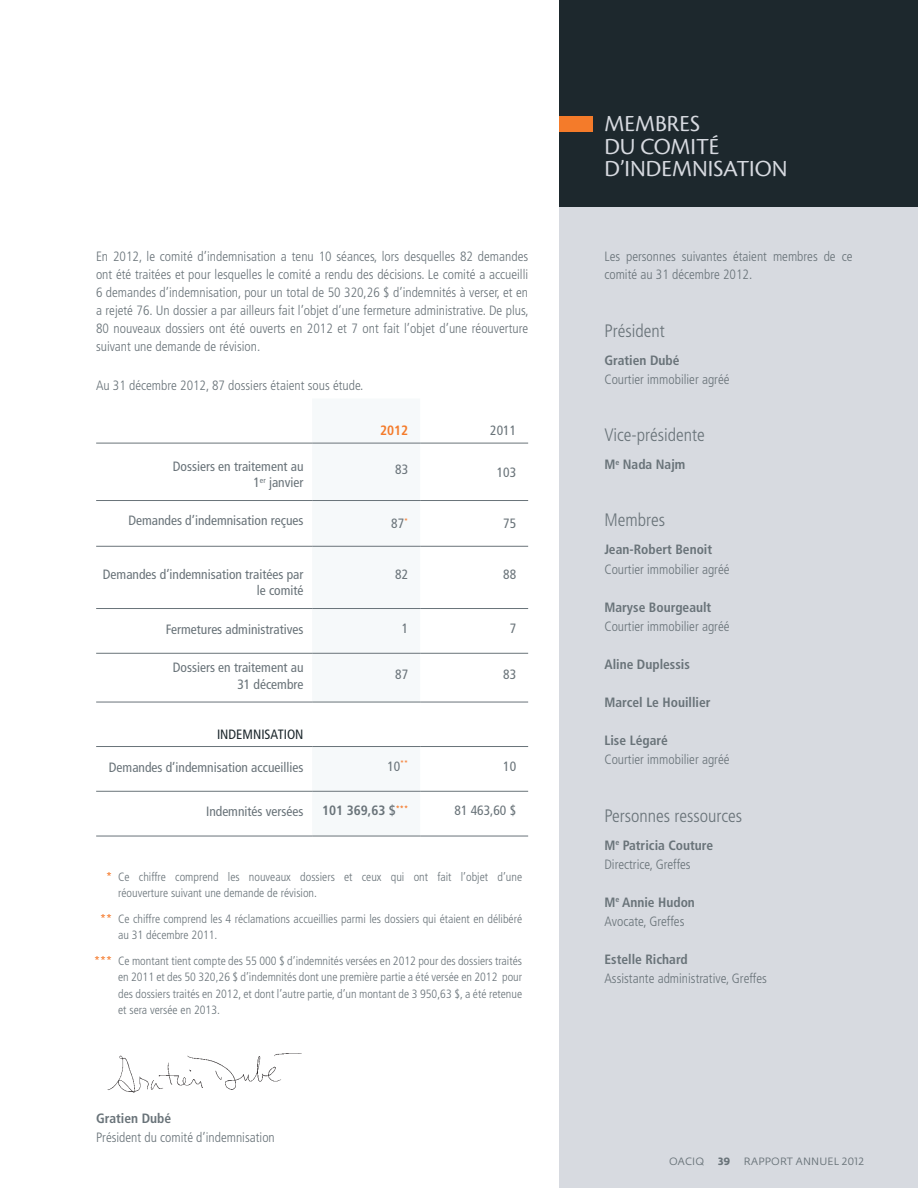
<style>
.page{position:relative;width:918px;height:1188px;background:#fff}
.page>*{position:absolute;margin:0;border:0;box-sizing:border-box;transform-origin:0 0}
.OACIQ_titre_section{font:24px/22.5px "Cronos MM 408 16";color:#d7dae0}
.texte_gris_inversé{font:300 condensed 18px "Frutiger";color:#697379}
.texte_gris{font:300 condensed 13.5px/18px "Frutiger";color:#697379;text-align:justify}
.texte_gris_inversé-2{font:300 condensed 13.5px/18px "Frutiger";color:#697379}
.titre_tableau{font:condensed 13.5px/16.5px "Frutiger";color:#697379;text-align:right}
.texte_gris_inversé-3{font:700 condensed 13.5px "Frutiger";color:#697379}
.Titre_section_de_tex{font:condensed 13.5px "Frutiger";color:#697379}
.titre_tableau-2{font:condensed 13.5px "Frutiger";color:#1d282d}
.Titre_section_de_tex-2{font:700 condensed 13.5px "Frutiger";color:#697379}
.texte_gris-2{font:700 condensed 13.5px "Frutiger";color:#697379}
.titre_tableau-3{font:700 condensed 13.5px "Frutiger";color:#f47b2a}
.notes_tableau{font:300 condensed 12px/16.5px "Frutiger";color:#697379}
.FARCIQ_-_title_-_par{font:condensed 12px "Frutiger";color:#f57523}
.t1{font:10.5px "Fedra Sans Alt Std";letter-spacing:.01em;color:#697379}
.t2{font:700 10.5px "Fedra Sans Alt Std";color:#697379}
</style>
<div class="page">
<div style="left:559px;top:206px;width:359px;height:982px;background:#d7dae0"></div>
<div style="left:559px;top:0;width:359px;height:206px;background:#1d282d"></div>
<div style="left:559px;top:116px;width:34px;height:15px;background:#f47b2a"></div>
<img style="left:107px;top:1053px;width:195px;height:40px">
<svg style="left:312px;top:442px;width:108px;height:394px;fill:#f6f9fa"></svg>
<hr style="left:96px;top:500px;width:216px;height:1px;background:#697379">
<hr style="left:312px;top:500px;width:108px;height:1px;background:#697379">
<hr style="left:420px;top:500px;width:108px;height:1px;background:#697379">
<hr style="left:96px;top:546px;width:216px;height:1px;background:#697379">
<hr style="left:312px;top:546px;width:108px;height:1px;background:#697379">
<hr style="left:420px;top:546px;width:108px;height:1px;background:#697379">
<hr style="left:96px;top:608px;width:216px;height:1px;background:#697379">
<hr style="left:312px;top:608px;width:108px;height:1px;background:#697379">
<hr style="left:420px;top:608px;width:108px;height:1px;background:#697379">
<hr style="left:96px;top:653px;width:216px;height:1px;background:#697379">
<hr style="left:312px;top:653px;width:108px;height:1px;background:#697379">
<hr style="left:420px;top:653px;width:108px;height:1px;background:#697379">
<hr style="left:96px;top:702px;width:216px;height:1px;background:#697379">
<hr style="left:312px;top:702px;width:108px;height:1px;background:#697379">
<hr style="left:420px;top:702px;width:108px;height:1px;background:#697379">
<hr style="left:96px;top:746px;width:216px;height:1px;background:#697379">
<hr style="left:312px;top:746px;width:108px;height:1px;background:#697379">
<hr style="left:420px;top:746px;width:108px;height:1px;background:#697379">
<hr style="left:96px;top:791px;width:216px;height:1px;background:#697379">
<hr style="left:312px;top:791px;width:108px;height:1px;background:#697379">
<hr style="left:420px;top:791px;width:108px;height:1px;background:#697379">
<hr style="left:96px;top:443px;width:216px;height:1px;background:#697379">
<hr style="left:312px;top:443px;width:108px;height:1px;background:#697379">
<hr style="left:420px;top:443px;width:108px;height:1px;background:#697379">
<hr style="left:96px;top:836px;width:216px;height:1px;background:#697379">
<hr style="left:312px;top:836px;width:108px;height:1px;background:#697379">
<hr style="left:420px;top:836px;width:108px;height:1px;background:#697379">
<p class="texte_gris" style="left:96px;top:248px;width:434px">En 2012, le comité d’indemnisation a tenu 10 séances, lors desquelles 82 demandes ont été traitées et pour lesquelles le comité a rendu des décisions. Le comité a accueilli 6 demandes d’indemnisation, pour un total de 50 320,26 $ d’indemnités à verser, et en a rejeté 76. Un dossier a par ailleurs fait l’objet d’une fermeture administrative. De plus, 80 nouveaux dossiers ont été ouverts en 2012 et 7 ont fait l’objet d’une réouverture suivant une demande de révision.</p>
<p class="texte_gris" style="left:96px;top:376px;width:269px">Au 31 décembre 2012, 87 dossiers étaient sous étude.</p>
<p class="titre_tableau-3" style="left:380px;top:422px;width:30px">2012</p>
<p class="titre_tableau" style="left:490px;top:422px;width:27px">2011</p>
<p class="titre_tableau" style="left:173px;top:458px;width:132px">Dossiers en traitement au<br>1<sup>er</sup> janvier</p>
<p class="Titre_section_de_tex" style="left:395px;top:461px;width:14px">83</p>
<p class="Titre_section_de_tex" style="left:497px;top:464px;width:21px">103</p>
<p class="titre_tableau" style="left:128px;top:512px;width:177px">Demandes d’indemnisation reçues</p>
<p class="Titre_section_de_tex" style="left:391px;top:516px;width:18px">87<sup>*</sup></p>
<p class="Titre_section_de_tex" style="left:503px;top:516px;width:14px">75</p>
<p class="titre_tableau" style="left:103px;top:566px;width:202px">Demandes d’indemnisation traitées par le comité</p>
<p class="Titre_section_de_tex" style="left:395px;top:567px;width:14px">82</p>
<p class="Titre_section_de_tex" style="left:503px;top:567px;width:14px">88</p>
<p class="titre_tableau" style="left:166px;top:621px;width:139px">Fermetures administratives</p>
<p class="Titre_section_de_tex" style="left:402px;top:620px;width:8px">1</p>
<p class="Titre_section_de_tex" style="left:510px;top:620px;width:8px">7</p>
<p class="titre_tableau" style="left:173px;top:659px;width:132px">Dossiers en traitement au<br>31 décembre</p>
<p class="Titre_section_de_tex" style="left:395px;top:667px;width:14px">87</p>
<p class="Titre_section_de_tex" style="left:503px;top:667px;width:14px">83</p>
<p class="titre_tableau-2" style="left:217px;top:726px;width:88px">INDEMNISATION</p>
<p class="titre_tableau" style="left:109px;top:759px;width:196px">Demandes d’indemnisation accueillies</p>
<p class="Titre_section_de_tex" style="left:387px;top:758px;width:22px">10<sup>**</sup></p>
<p class="Titre_section_de_tex" style="left:503px;top:758px;width:14px">10</p>
<p class="titre_tableau" style="left:206px;top:803px;width:99px">Indemnités versées</p>
<p class="Titre_section_de_tex-2" style="left:322px;top:803px;width:87px">101 369,63 $<sup>***</sup></p>
<p class="Titre_section_de_tex" style="left:455px;top:803px;width:63px">81 463,60 $</p>
<p class="FARCIQ_-_title_-_par" style="left:106px;top:869px;width:7px">*</p>
<p class="notes_tableau" style="left:118px;top:868px;width:406px">Ce chiffre comprend les nouveaux dossiers et ceux qui ont fait l’objet d’une réouverture suivant une demande de révision.</p>
<p class="FARCIQ_-_title_-_par" style="left:100px;top:911px;width:13px">**</p>
<p class="notes_tableau" style="left:118px;top:910px;width:406px">Ce chiffre comprend les 4 réclamations accueillies parmi les dossiers qui étaient en délibéré au 31 décembre 2011.</p>
<p class="FARCIQ_-_title_-_par" style="left:94px;top:953px;width:19px">***</p>
<p class="notes_tableau" style="left:118px;top:952px;width:406px;text-align:justify">Ce montant tient compte des 55 000 $ d’indemnités versées en 2012 pour des dossiers traités en 2011 et des 50 320,26 $ d’indemnités dont une première partie a été versée en 2012 pour des dossiers traités en 2012, et dont l’autre partie, d’un montant de 3 950,63 $, a été retenue et sera versée en 2013.</p>
<p class="texte_gris-2" style="left:96px;top:1110px;width:77px">Gratien Dubé</p>
<p class="texte_gris" style="left:96px;top:1128px;width:180px">Président du comité d’indemnisation</p>
<p class="OACIQ_titre_section" style="left:604px;top:113px;width:185px">MEMBRES<br>DU COMITÉ<br>D’INDEMNISATION</p>
<p class="texte_gris_inversé-2" style="left:604px;top:248px;width:249px">Les personnes suivantes étaient membres de ce comité au 31 décembre 2012.</p>
<p class="texte_gris_inversé" style="left:604px;top:320px;width:62px">Président</p>
<p class="texte_gris_inversé-3" style="left:604px;top:352px;width:77px">Gratien Dubé</p>
<p class="texte_gris_inversé-2" style="left:604px;top:370px;width:127px">Courtier immobilier agréé</p>
<p class="texte_gris_inversé" style="left:604px;top:425px;width:102px">Vice-présidente</p>
<p class="texte_gris_inversé-3" style="left:604px;top:456px;width:82px">M<sup>e</sup> Nada Najm</p>
<p class="texte_gris_inversé" style="left:604px;top:510px;width:62px">Membres</p>
<p class="texte_gris_inversé-3" style="left:604px;top:542px;width:109px">Jean-Robert Benoit</p>
<p class="texte_gris_inversé-2" style="left:604px;top:560px;width:127px">Courtier immobilier agréé</p>
<p class="texte_gris_inversé-3" style="left:604px;top:599px;width:108px">Maryse Bourgeault</p>
<p class="texte_gris_inversé-2" style="left:604px;top:617px;width:127px">Courtier immobilier agréé</p>
<p class="texte_gris_inversé-3" style="left:604px;top:656px;width:87px">Aline Duplessis</p>
<p class="texte_gris_inversé-3" style="left:604px;top:694px;width:108px">Marcel Le Houillier</p>
<p class="texte_gris_inversé-3" style="left:604px;top:733px;width:65px">Lise Légaré</p>
<p class="texte_gris_inversé-2" style="left:604px;top:751px;width:127px">Courtier immobilier agréé</p>
<p class="texte_gris_inversé" style="left:604px;top:805px;width:139px">Personnes ressources</p>
<p class="texte_gris_inversé-3" style="left:604px;top:837px;width:110px">M<sup>e</sup> Patricia Couture</p>
<p class="texte_gris_inversé-2" style="left:604px;top:855px;width:88px">Directrice, Greffes</p>
<p class="texte_gris_inversé-3" style="left:604px;top:894px;width:92px">M<sup>e</sup> Annie Hudon</p>
<p class="texte_gris_inversé-2" style="left:604px;top:913px;width:82px">Avocate, Greffes</p>
<p class="texte_gris_inversé-3" style="left:604px;top:951px;width:85px">Estelle Richard</p>
<p class="texte_gris_inversé-2" style="left:604px;top:970px;width:164px">Assistante administrative, Greffes</p>
<p class="t1" style="left:669px;top:1155px;width:37px">OACIQ</p>
<p class="t2" style="left:718px;top:1154px;width:13px">39</p>
<p class="t1" style="left:744px;top:1155px;width:122px">RAPPORT ANNUEL 2012</p>
</div>
